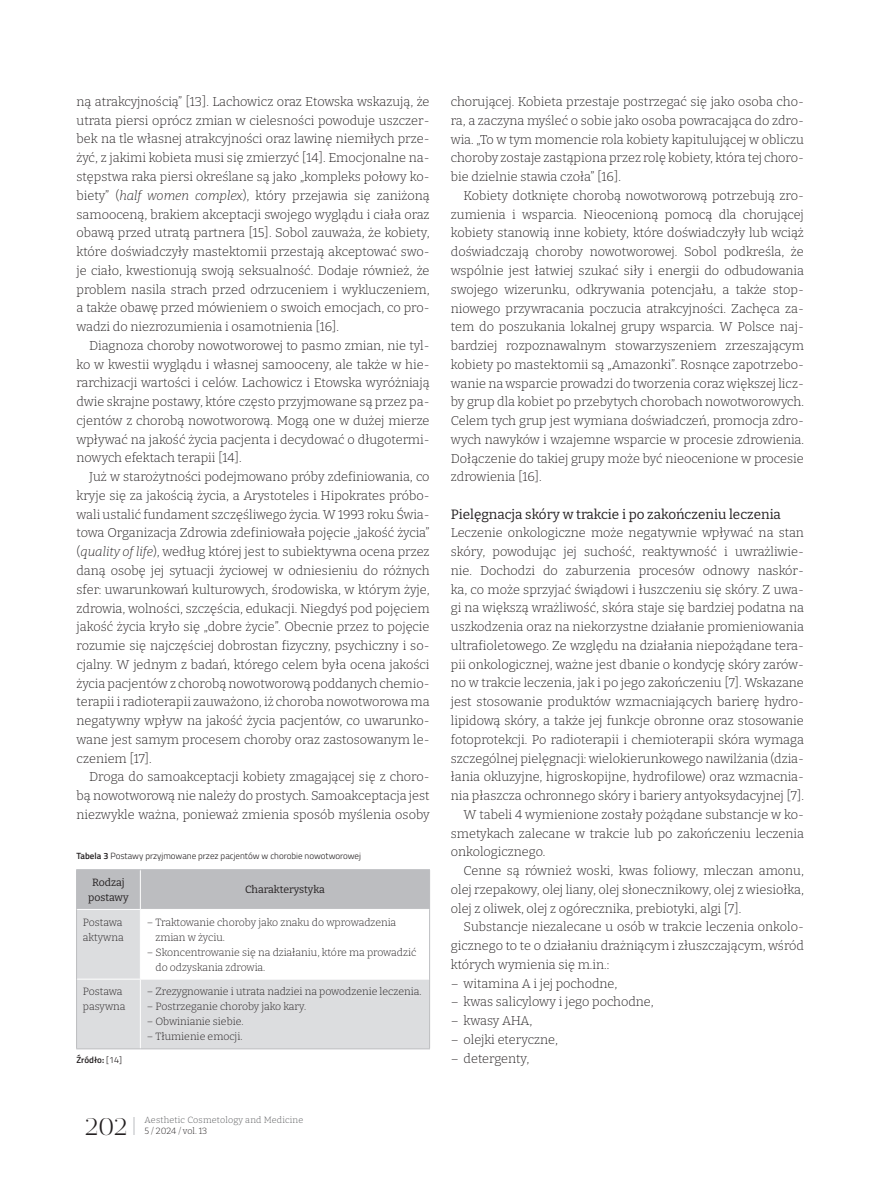
<style>
.page{position:relative;width:872px;height:1191px;background:#fff}
.page>*{position:absolute;margin:0;border:0;box-sizing:border-box;transform-origin:0 0}
.t1{font:300 24px "Prumo Display";color:#231f20}
.t2{font:13.5px "Bitter";color:#231f20}
.t3{font:300 12.75px/18.8px "Bitter";color:#231f20;text-align:justify}
.t4{font:300 12.75px "Bitter";letter-spacing:-.02em;color:#231f20}
.t5{font:300 10.5px/15px "Bitter";color:#231f20}
.t6{font:10.5px/15px "Bitter";color:#231f20;text-align:center}
.t7{font:300 9px "Titillium Web";color:#231f20}
.t8{font:300 9px "Bitter";letter-spacing:.02em;color:#57585a}
.t9{font:300 9px "Bitter";color:#231f20}
.t10{font:600 9px "Titillium Web";color:#231f20}
.s1{font-style:italic}
.s2{font-weight:600}
.s3{font-weight:300}
</style>
<div class="page">
<div style="left:77px;top:870px;width:352px;height:39px;background:#bcbdc0"></div>
<svg style="left:77px;top:910px;width:352px;height:138px;fill:#dcdddf"></svg>
<hr style="left:140px;top:870px;width:1px;height:39px;background:#fff">
<hr style="left:140px;top:909px;width:1px;height:69px;background:#fff">
<hr style="left:140px;top:979px;width:1px;height:69px;background:#fff">
<hr style="left:77px;top:978px;width:63px;height:1px;background:#fff">
<hr style="left:140px;top:978px;width:289px;height:1px;background:#fff">
<hr style="left:76px;top:869px;width:64px;height:1px;background:#bcbdc0">
<hr style="left:76px;top:870px;width:1px;height:39px;background:#bcbdc0">
<hr style="left:140px;top:869px;width:290px;height:1px;background:#bcbdc0">
<hr style="left:429px;top:870px;width:1px;height:39px;background:#bcbdc0">
<hr style="left:76px;top:909px;width:1px;height:70px;background:#bcbdc0">
<hr style="left:429px;top:909px;width:1px;height:70px;background:#bcbdc0">
<hr style="left:76px;top:979px;width:1px;height:69px;background:#bcbdc0">
<hr style="left:429px;top:979px;width:1px;height:69px;background:#bcbdc0">
<hr style="left:76px;top:1048px;width:64px;height:1px;background:#bcbdc0">
<hr style="left:140px;top:1048px;width:290px;height:1px;background:#bcbdc0">
<svg style="left:133px;top:1117px;width:2px;height:17px"></svg>
<p class="t3" style="left:77px;top:92px;width:354px">ną atrakcyjnością” [13]. Lachowicz oraz Etowska wskazują, że utrata piersi oprócz zmian w cielesności powoduje uszczer&shy;bek na tle własnej atrakcyjności oraz lawinę niemiłych prze&shy;żyć, z jakimi kobieta musi się zmierzyć [14]. Emocjonalne na&shy;stępstwa raka piersi określane są jako „kompleks połowy ko&shy;biety” (<span class="s1">half women complex</span>), który przejawia się zaniżoną samooceną, brakiem akceptacji swojego wyglądu i ciała oraz obawą przed utratą partnera [15]. Sobol zauważa, że kobiety, które doświadczyły mastektomii przestają akceptować swo&shy;je ciało, kwestionują swoją seksualność. Dodaje również, że problem nasila strach przed odrzuceniem i wykluczeniem, a także obawę przed mówieniem o swoich emocjach, co pro&shy;wadzi do niezrozumienia i osamotnienia [16].</p>
<p class="t3" style="left:77px;top:336px;width:354px;text-indent:13px">Diagnoza choroby nowotworowej to pasmo zmian, nie tyl&shy;ko w kwestii wyglądu i własnej samooceny, ale także w hie&shy;rarchizacji wartości i celów. Lachowicz i Etowska wyróżniają dwie skrajne postawy, które często przyjmowane są przez pa&shy;cjentów z chorobą nowotworową. Mogą one w dużej mierze wpływać na jakość życia pacjenta i decydować o długotermi&shy;nowych efektach terapii [14].</p>
<p class="t3" style="left:77px;top:467px;width:354px;text-indent:13px">Już w starożytności podejmowano próby zdefiniowania, co kryje się za jakością życia, a Arystoteles i Hipokrates próbo&shy;wali ustalić fundament szczęśliwego życia. W 1993 roku Świa&shy;towa Organizacja Zdrowia zdefiniowała pojęcie „jakość życia” (<span class="s1">quality of life</span>), według której jest to subiektywna ocena przez daną osobę jej sytuacji życiowej w odniesieniu do różnych sfer: uwarunkowań kulturowych, środowiska, w którym żyje, zdrowia, wolności, szczęścia, edukacji. Niegdyś pod pojęciem jakość życia kryło się „dobre życie”. Obecnie przez to pojęcie rozumie się najczęściej dobrostan fizyczny, psychiczny i so&shy;cjalny. W jednym z badań, którego celem była ocena jakości życia pacjentów z chorobą nowotworową poddanych chemio&shy;terapii i radioterapii zauważono, iż choroba nowotworowa ma negatywny wpływ na jakość życia pacjentów, co uwarunko&shy;wane jest samym procesem choroby oraz zastosowanym le&shy;czeniem [17].</p>
<p class="t3" style="left:77px;top:767px;width:354px;text-indent:13px">Droga do samoakceptacji kobiety zmagającej się z choro&shy;bą nowotworową nie należy do prostych. Samoakceptacja jest niezwykle ważna, ponieważ zmienia sposób myślenia osoby</p>
<p class="t7" style="left:77px;top:849px;width:286px"><span class="s2">Tabela 3</span> Postawy przyjmowane przez pacjentów w chorobie nowotworowej</p>
<p class="t6" style="left:88px;top:874px;width:42px">Rodzaj postawy</p>
<p class="t6" style="left:245px;top:882px;width:81px">Charakterystyka</p>
<p class="t5" style="left:83px;top:914px;width:42px">Postawa aktywna</p>
<p class="t5" style="left:155px;top:914px;width:242px;text-indent:-9px">– Traktowanie choroby jako znaku do wprowadzenia zmian w życiu.</p>
<p class="t5" style="left:155px;top:944px;width:262px;text-indent:-9px">– Skoncentrowanie się na działaniu, które ma prowadzić do odzyskania zdrowia.</p>
<p class="t5" style="left:83px;top:984px;width:44px">Postawa pasywna</p>
<p class="t5" style="left:147px;top:984px;width:276px">– Zrezygnowanie i utrata nadziei na powodzenie leczenia.</p>
<p class="t5" style="left:147px;top:999px;width:161px">– Postrzeganie choroby jako kary.</p>
<p class="t5" style="left:147px;top:1014px;width:98px">– Obwinianie siebie.</p>
<p class="t5" style="left:147px;top:1029px;width:97px">– Tłumienie emocji.</p>
<p class="t10" style="left:77px;top:1052px;width:47px">Źródło: <span class="s3">[14]</span></p>
<p class="t8" style="left:145px;top:1114px;width:160px">Aesthetic Cosmetology and Medicine</p>
<h1 class="t1" style="left:85px;top:1112px;width:44px">202</h1>
<p class="t9" style="left:145px;top:1124px;width:64px">5 / 2024 / vol. 13</p>
<p class="t3" style="left:451px;top:92px;width:354px">chorującej. Kobieta przestaje postrzegać się jako osoba cho&shy;ra, a zaczyna myśleć o sobie jako osoba powracająca do zdro&shy;wia. „To w tym momencie rola kobiety kapitulującej w obliczu choroby zostaje zastąpiona przez rolę kobiety, która tej choro&shy;bie dzielnie stawia czoła” [16].</p>
<p class="t3" style="left:451px;top:186px;width:354px;text-indent:13px">Kobiety dotknięte chorobą nowotworową potrzebują zro&shy;zumienia i wsparcia. Nieocenioną pomocą dla chorującej kobiety stanowią inne kobiety, które doświadczyły lub wciąż doświadczają choroby nowotworowej. Sobol podkreśla, że wspólnie jest łatwiej szukać siły i energii do odbudowania swojego wizerunku, odkrywania potencjału, a także stop&shy;niowego przywracania poczucia atrakcyjności. Zachęca za&shy;tem do poszukania lokalnej grupy wsparcia. W Polsce naj&shy;bardziej rozpoznawalnym stowarzyszeniem zrzeszającym kobiety po mastektomii są „Amazonki”. Rosnące zapotrzebo&shy;wanie na wsparcie prowadzi do tworzenia coraz większej licz&shy;by grup dla kobiet po przebytych chorobach nowotworowych.<br>Celem tych grup jest wymiana doświadczeń, promocja zdro&shy;wych nawyków i wzajemne wsparcie w procesie zdrowienia.<br>Dołączenie do takiej grupy może być nieocenione w procesie zdrowienia [16].</p>
<p class="t2" style="left:451px;top:505px;width:331px">Pielęgnacja skóry w trakcie i po zakończeniu leczenia</p>
<p class="t3" style="left:451px;top:523px;width:354px">Leczenie onkologiczne może negatywnie wpływać na stan</p>
<p class="t3" style="left:451px;top:542px;width:354px">skóry, powodując jej suchość, reaktywność i uwrażliwie-</p>
<p class="t3" style="left:451px;top:561px;width:354px">nie. Dochodzi do zaburzenia procesów odnowy naskór-</p>
<p class="t3" style="left:451px;top:579px;width:354px">ka, co może sprzyjać świądowi i łuszczeniu się skóry. Z uwa-</p>
<p class="t3" style="left:451px;top:598px;width:354px">gi na większą wrażliwość, skóra staje się bardziej podatna na</p>
<p class="t3" style="left:451px;top:617px;width:354px">uszkodzenia oraz na niekorzystne działanie promieniowania</p>
<p class="t3" style="left:451px;top:636px;width:354px">ultrafioletowego. Ze względu na działania niepożądane tera-</p>
<p class="t3" style="left:451px;top:654px;width:354px">pii onkologicznej, ważne jest dbanie o kondycję skóry zarów-</p>
<p class="t3" style="left:451px;top:673px;width:354px">no w trakcie leczenia, jak i po jego zakończeniu [7]. Wskazane</p>
<p class="t3" style="left:451px;top:692px;width:354px">jest stosowanie produktów wzmacniających barierę hydro-</p>
<p class="t3" style="left:451px;top:711px;width:354px">lipidową skóry, a także jej funkcje obronne oraz stosowanie</p>
<p class="t3" style="left:451px;top:729px;width:354px">fotoprotekcji. Po radioterapii i chemioterapii skóra wymaga</p>
<p class="t3" style="left:451px;top:748px;width:354px">szczególnej pielęgnacji: wielokierunkowego nawilżania (dzia-</p>
<p class="t3" style="left:451px;top:767px;width:354px">łania okluzyjne, higroskopijne, hydrofilowe) oraz wzmacnia-</p>
<p class="t3" style="left:451px;top:786px;width:354px">nia płaszcza ochronnego skóry i bariery antyoksydacyjnej [7].</p>
<p class="t3" style="left:463px;top:804px;width:342px">W tabeli 4 wymienione zostały pożądane substancje w ko-</p>
<p class="t3" style="left:451px;top:823px;width:354px">smetykach zalecane w trakcie lub po zakończeniu leczenia</p>
<p class="t3" style="left:451px;top:842px;width:96px">onkologicznego.</p>
<p class="t3" style="left:463px;top:861px;width:342px">Cenne są również woski, kwas foliowy, mleczan amonu,</p>
<p class="t3" style="left:451px;top:879px;width:354px">olej rzepakowy, olej liany, olej słonecznikowy, olej z wiesiołka,</p>
<p class="t3" style="left:451px;top:898px;width:292px">olej z oliwek, olej z ogórecznika, prebiotyki, algi [7].</p>
<p class="t3" style="left:463px;top:917px;width:342px">Substancje niezalecane u osób w trakcie leczenia onkolo-</p>
<p class="t3" style="left:451px;top:936px;width:354px">gicznego to te o działaniu drażniącym i złuszczającym, wśród</p>
<p class="t3" style="left:451px;top:954px;width:160px">których wymienia się m.in.:</p>
<p class="t3" style="left:451px;top:973px;width:168px">– witamina A i jej pochodne,</p>
<p class="t3" style="left:451px;top:992px;width:204px">– kwas salicylowy i jego pochodne,</p>
<p class="t4" style="left:451px;top:1012px;width:83px">– kwasy AHA,</p>
<p class="t3" style="left:451px;top:1029px;width:109px">– olejki eteryczne,</p>
<p class="t3" style="left:451px;top:1048px;width:80px">– detergenty,</p>
</div>
